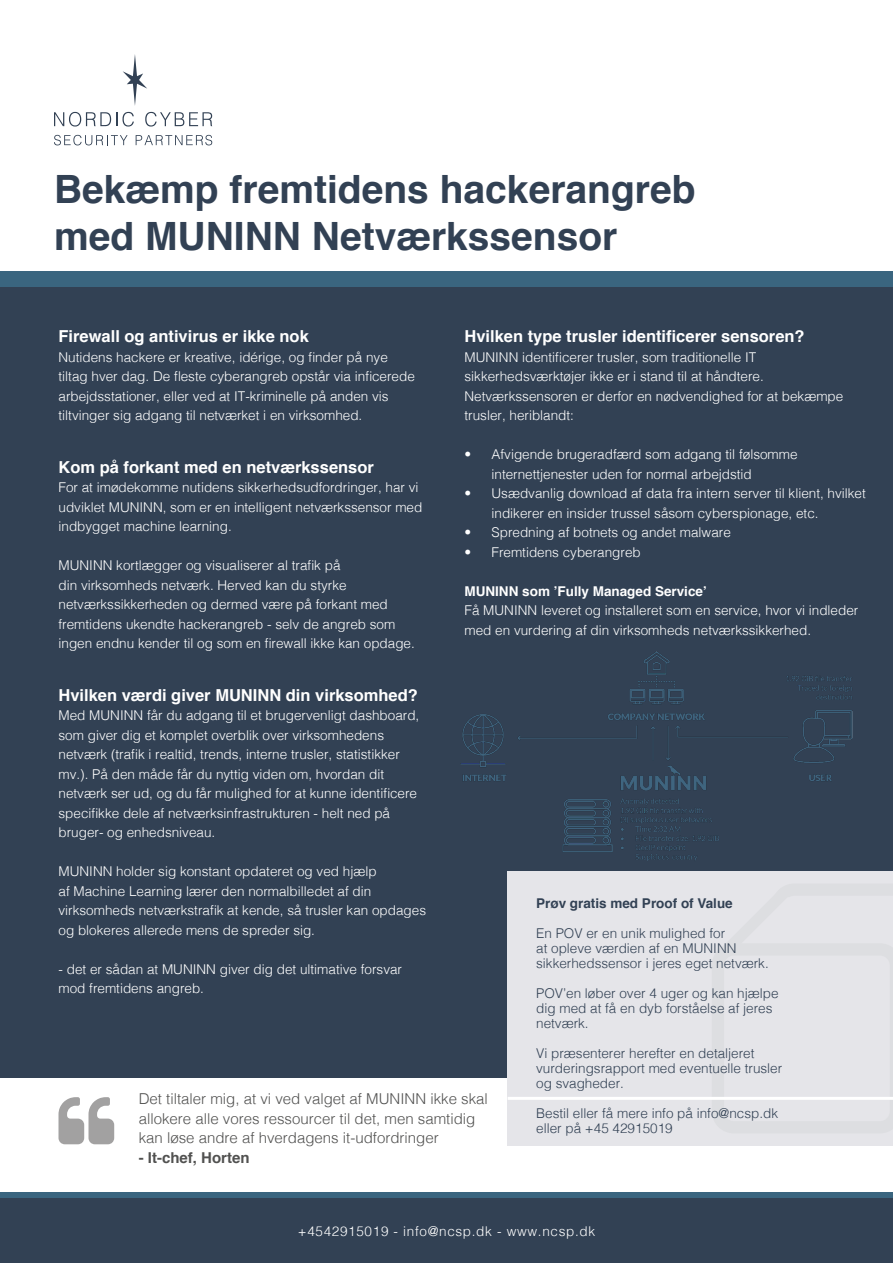
<style>
.page{position:relative;width:893px;height:1263px;background:#fff}
.page>*{position:absolute;margin:0;border:0;box-sizing:border-box;transform-origin:0 0}
.t1{font:700 39px "Helvetica";color:#324154}
.t2{font:700 16.5px "Helvetica";color:#fff}
.t3{font:300 15px/19.5px "Helvetica";color:#515150}
.t4{font:700 15px "Helvetica";color:#515150}
.t5{font:300 13.5px/19.5px "Helvetica";color:#fff}
.t6{font:300 13.5px/15px "Helvetica";color:#324154}
.t7{font:300 13.5px "Helvetica";letter-spacing:.05em;color:#fff}
.t8{font:700 13.5px "Helvetica";color:#fff}
.t9{font:700 13.5px "Helvetica";color:#324154}
</style>
<div class="page">
<div style="left:0;top:275px;width:893px;height:803px;background:#324154"></div>
<div style="left:0;top:271px;width:893px;height:16px;background:#3a657f"></div>
<svg style="left:0;top:1192px;width:893px;height:7px;background:#385f78"></svg>
<div style="left:0;top:1199px;width:893px;height:64px;background:#324154"></div>
<svg style="left:123px;top:54px;width:24px;height:52px"></svg>
<svg style="left:54px;top:112px;width:80px;height:15px"></svg>
<svg style="left:145px;top:112px;width:67px;height:15px"></svg>
<svg style="left:54px;top:135px;width:74px;height:10px"></svg>
<svg style="left:136px;top:135px;width:76px;height:10px"></svg>
<div style="left:508px;top:871px;width:385px;height:274px;background:#e5e5e9"></div>
<img style="left:461px;top:651px;width:392px;height:229px">
<hr style="left:508px;top:1097px;width:385px;height:3px;background:#fff">
<p class="t1" style="left:54px;top:158px;width:643px">Bekæmp fremtidens hackerangreb</p>
<p class="t1" style="left:54px;top:205px;width:565px">med MUNINN Netværkssensor</p>
<p class="t2" style="left:464px;top:323px;width:342px">Hvilken type trusler identificerer sensoren?</p>
<p class="t5" style="left:464px;top:346px;width:380px">MUNINN identificerer trusler, som traditionelle IT sikkerhedsværktøjer ikke er i stand til at håndtere.<br>Netværkssensoren er derfor en nødvendighed for at bekæmpe trusler, heriblandt:</p>
<p class="t5" style="left:491px;top:444px;width:308px;text-indent:-27px">• Afvigende brugeradfærd som adgang til følsomme internettjenester uden for normal arbejdstid</p>
<p class="t5" style="left:491px;top:483px;width:376px;text-indent:-27px">• Usædvanlig download af data fra intern server til klient, hvilket indikerer en insider trussel såsom cyberspionage, etc.</p>
<p class="t5" style="left:464px;top:522px;width:268px">• Spredning af botnets og andet malware</p>
<p class="t5" style="left:464px;top:541px;width:178px">• Fremtidens cyberangreb</p>
<p class="t8" style="left:464px;top:580px;width:244px">MUNINN som ’Fully Managed Service’</p>
<p class="t5" style="left:464px;top:600px;width:395px">Få MUNINN leveret og installeret som en service, hvor vi indleder med en vurdering af din virksomheds netværkssikkerhed.</p>
<p class="t2" style="left:58px;top:323px;width:252px">Firewall og antivirus er ikke nok</p>
<p class="t5" style="left:58px;top:346px;width:358px">Nutidens hackere er kreative, idérige, og finder på nye tiltag hver dag. De fleste cyberangreb opstår via inficerede arbejdsstationer, eller ved at IT-kriminelle på anden vis tiltvinger sig adgang til netværket i en virksomhed.</p>
<p class="t2" style="left:58px;top:454px;width:317px">Kom på forkant med en netværkssensor</p>
<p class="t5" style="left:58px;top:477px;width:365px">For at imødekomme nutidens sikkerhedsudfordringer, har vi udviklet MUNINN, som er en intelligent netværkssensor med indbygget machine learning.</p>
<p class="t5" style="left:58px;top:555px;width:358px">MUNINN kortlægger og visualiserer al trafik på<br>din virksomheds netværk. Herved kan du styrke netværkssikkerheden og dermed være på forkant med fremtidens ukendte hackerangreb - selv de angreb som ingen endnu kender til og som en firewall ikke kan opdage.</p>
<p class="t2" style="left:58px;top:682px;width:361px">Hvilken værdi giver MUNINN din virksomhed?</p>
<p class="t5" style="left:58px;top:705px;width:362px">Med MUNINN får du adgang til et brugervenligt dashboard, som giver dig et komplet overblik over virksomhedens netværk (trafik i realtid, trends, interne trusler, statistikker mv.). På den måde får du nyttig viden om, hvordan dit netværk ser ud, og du får mulighed for at kunne identificere specifikke dele af netværksinfrastrukturen - helt ned på bruger- og enhedsniveau.</p>
<p class="t5" style="left:58px;top:861px;width:369px">MUNINN holder sig konstant opdateret og ved hjælp<br>af Machine Learning lærer den normalbilledet af din virksomheds netværkstrafik at kende, så trusler kan opdages og blokeres allerede mens de spreder sig.</p>
<p class="t5" style="left:58px;top:958px;width:345px">- det er sådan at MUNINN giver dig det ultimative forsvar mod fremtidens angreb.</p>
<p class="t9" style="left:536px;top:892px;width:198px">Prøv gratis med Proof of Value</p>
<p class="t6" style="left:536px;top:925px;width:234px">En POV er en unik mulighed for<br>at opleve værdien af en MUNINN sikkerhedssensor i jeres eget netværk.</p>
<p class="t6" style="left:536px;top:985px;width:244px">POV’en løber over 4 uger og kan hjælpe dig med at få en dyb forståelse af jeres netværk.</p>
<p class="t6" style="left:536px;top:1045px;width:248px">Vi præsenterer herefter en detaljeret vurderingsrapport med eventuelle trusler og svagheder.</p>
<p class="t6" style="left:536px;top:1105px;width:243px">Bestil eller få mere info på info@ncsp.dk</p>
<p class="t6" style="left:536px;top:1120px;width:138px">eller på +45 42915019</p>
<p class="t3" style="left:139px;top:1088px;width:351px">Det tiltaler mig, at vi ved valget af MUNINN ikke skal allokere alle vores ressourcer til det, men samtidig kan løse andre af hverdagens it-udfordringer</p>
<p class="t4" style="left:139px;top:1145px;width:112px">- It-chef, Horten</p>
<p class="t7" style="left:298px;top:1219px;width:299px">+4542915019 - info@ncsp.dk - www.ncsp.dk</p>
</div>
